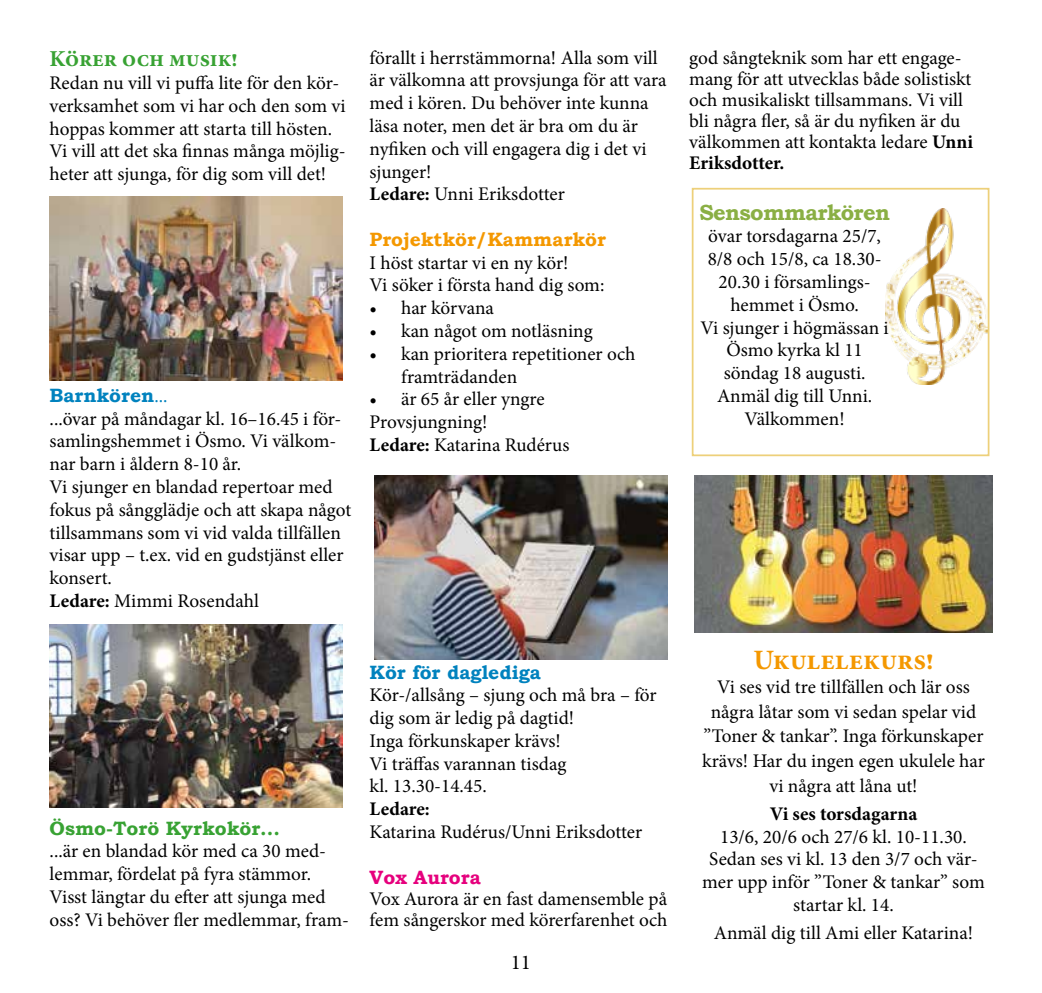
<style>
.page{position:relative;width:1042px;height:993px;background:#fff}
.page>*{position:absolute;margin:0;border:0;box-sizing:border-box;transform-origin:0 0}
.t1{font:700 28px "Minion Pro";color:#f49800}
.t2{font:700 22.75px "Minion Pro";color:#38a233}
.t3{font:700 21.88px "Bookman Old Style";letter-spacing:-.03em;color:#8aaf44}
.t4{font:21px "Minion Pro";color:#000}
.t5{font:19.25px/22.8px "Minion Pro";color:#000}
.t6{font:700 19.25px "Bookman Old Style";color:#0082be}
.t7{font:700 19.25px "Minion Pro";letter-spacing:.005em;color:#000}
.t8{font:700 19.25px "Bookman Old Style";color:#38a233}
.t9{font:700 19.25px "Bookman Old Style";color:#f49800}
.t10{font:700 19.25px "Bookman Old Style";color:#e6007d}
.s1{font-family:"Minion Pro";font-weight:400}
.s2{font-weight:700}
</style>
<div class="page">
<img style="left:50px;top:197px;width:292px;height:183px">
<img style="left:375px;top:475px;width:292px;height:184px">
<img style="left:50px;top:624px;width:292px;height:183px">
<img style="left:885px;top:208px;width:101px;height:177px">
<div style="left:692px;top:188px;width:297px;height:268px;border:2px solid #edd07a"></div>
<img style="left:694px;top:475px;width:298px;height:157px">
<p class="t2" style="left:50px;top:43px;width:189px">Körer och musik!</p>
<p class="t5" style="left:50px;top:71px;width:297px">Redan nu vill vi puffa lite för den kör&shy;verksamhet som vi har och den som vi hoppas kommer att starta till hösten.<br>Vi vill att det ska finnas många möjlig&shy;heter att sjunga, för dig som vill det!</p>
<p class="t6" style="left:50px;top:381px;width:119px">Barnkören<span class="s1">...</span></p>
<p class="t5" style="left:50px;top:407px;width:303px">...övar på måndagar kl. 16–16.45 i för&shy;samlingshemmet i Ösmo. Vi välkom&shy;nar barn i åldern 8-10 år.<br>Vi sjunger en blandad repertoar med fokus på sångglädje och att skapa något tillsammans som vi vid valda tillfällen visar upp – t.ex. vid en gudstjänst eller konsert.<br><span class="s2">Ledare:</span> Mimmi Rosendahl</p>
<p class="t5" style="left:370px;top:46px;width:298px">förallt i herrstämmorna! Alla som vill är välkomna att provsjunga för att vara med i kören. Du behöver inte kunna läsa noter, men det är bra om du är nyfiken och vill engagera dig i det vi sjunger!<br><span class="s2">Ledare:</span> Unni Eriksdotter</p>
<p class="t9" style="left:370px;top:225px;width:238px">Projektkör/Kammarkör</p>
<p class="t5" style="left:370px;top:251px;width:236px">I höst startar vi en ny kör!<br>Vi söker i första hand dig som:</p>
<p class="t5" style="left:370px;top:297px;width:126px">• har körvana</p>
<p class="t5" style="left:370px;top:319px;width:224px">• kan något om notläsning</p>
<p class="t5" style="left:401px;top:342px;width:236px;text-indent:-31px">• kan prioritera repetitioner och framträdanden</p>
<p class="t5" style="left:370px;top:388px;width:201px">• är 65 år eller yngre<br>Provsjungning!<br><span class="s2">Ledare:</span> Katarina Rudérus</p>
<p class="t8" style="left:50px;top:813px;width:232px">Ösmo-Torö Kyrkokör...</p>
<p class="t5" style="left:50px;top:839px;width:301px">...är en blandad kör med ca 30 med&shy;lemmar, fördelat på fyra stämmor.<br>Visst längtar du efter att sjunga med oss? Vi behöver fler medlemmar, fram-</p>
<p class="t6" style="left:370px;top:657px;width:173px">Kör för daglediga</p>
<p class="t5" style="left:370px;top:683px;width:288px">Kör-/allsång – sjung och må bra – för dig som är ledig på dagtid!<br>Inga förkunskaper krävs!<br>Vi träffas varannan tisdag<br>kl. 13.30-14.45.</p>
<p class="t7" style="left:370px;top:795px;width:62px">Ledare:</p>
<p class="t5" style="left:370px;top:820px;width:274px">Katarina Rudérus/Unni Eriksdotter</p>
<p class="t10" style="left:370px;top:862px;width:113px">Vox Aurora</p>
<p class="t5" style="left:370px;top:887px;width:299px;line-height:21px">Vox Aurora är en fast damensemble på fem sångerskor med körerfarenhet och</p>
<p class="t4" style="left:511px;top:948px;width:22px">11</p>
<p class="t5" style="left:689px;top:47px;width:285px;line-height:21px">god sångteknik som har ett engage&shy;mang för att utvecklas både solistiskt och musikaliskt tillsammans. Vi vill bli några fler, så är du nyfiken är du välkommen att kontakta ledare <span class="s2">Unni<br>Eriksdotter.</span></p>
<p class="t3" style="left:699px;top:196px;width:192px">Sensommarkören</p>
<p class="t5" style="left:700px;top:225px;width:190px;text-align:center">övar torsdagarna 25/7,<br>8/8 och 15/8, ca 18.30-<br>20.30 i församlings&shy;hemmet i Ösmo.<br>Vi sjunger i högmässan i<br>Ösmo kyrka kl 11 söndag 18 augusti.<br>Anmäl dig till Unni.<br>Välkommen!</p>
<h1 class="t1" style="left:753px;top:640px;width:182px">Ukulelekurs!</h1>
<p class="t5" style="left:702px;top:674px;width:284px;line-height:24.7px;text-align:center">Vi ses vid tre tillfällen och lär oss några låtar som vi sedan spelar vid ”Toner &amp; tankar”. Inga förkunskaper krävs! Har du ingen egen ukulele har vi några att låna ut!</p>
<p class="t7" style="left:770px;top:799px;width:149px">Vi ses torsdagarna</p>
<p class="t5" style="left:702px;top:824px;width:284px;text-align:center">13/6, 20/6 och 27/6 kl. 10-11.30.<br>Sedan ses vi kl. 13 den 3/7 och vär&shy;mer upp inför ”Toner &amp; tankar” som startar kl. 14.</p>
<p class="t5" style="left:714px;top:920px;width:261px">Anmäl dig till Ami eller Katarina!</p>
</div>
